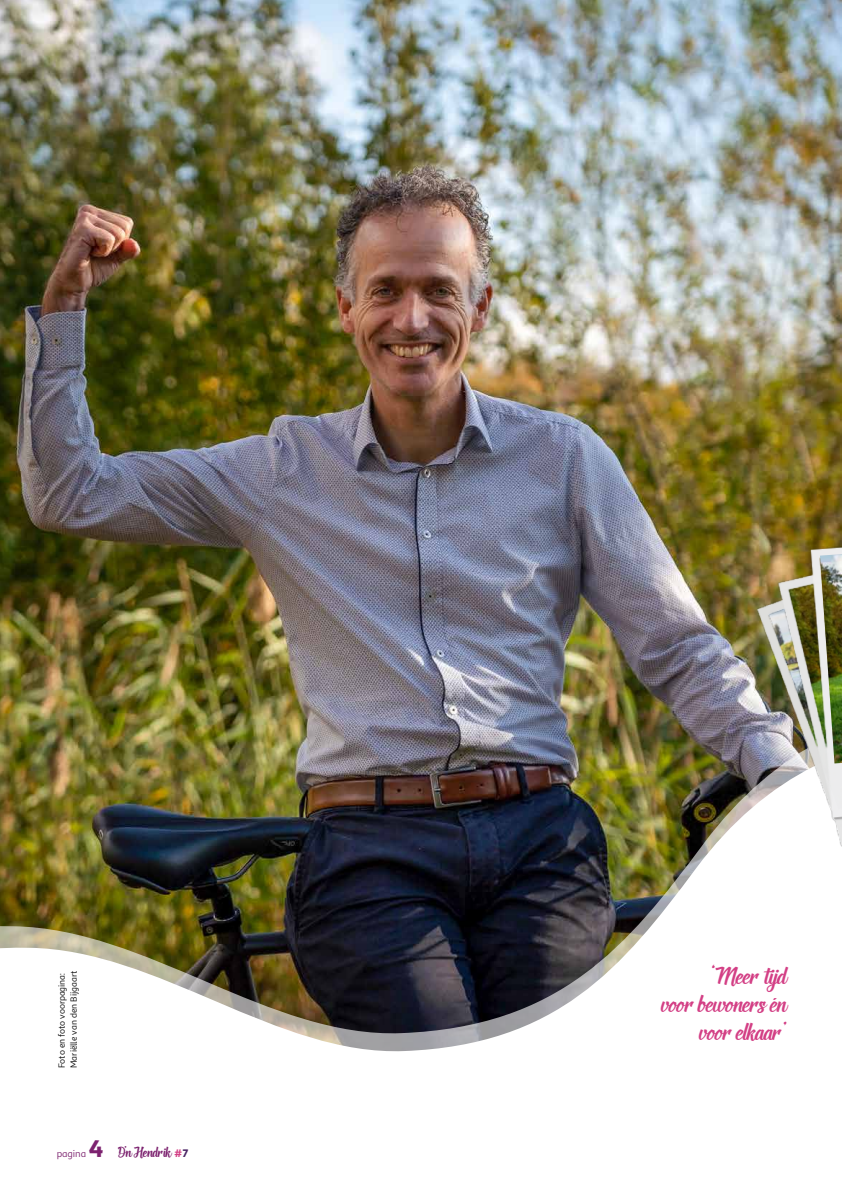
<style>
.page{position:relative;width:842px;height:1191px;background:#fff}
.page>*{position:absolute;margin:0;border:0;box-sizing:border-box;transform-origin:0 0}
.t1{font:italic 30px/28px "Deadhead Script";color:#d33f85;text-align:right}
.t2{font:18px "Deadhead Script";color:#7c226f}
.t3{font:10px "Sana Sans Alt";letter-spacing:-.005em;color:#7c226f}
.t4{font:9px/12px "Sana Sans Alt";color:#000}
.s1{font-family:"Sana Sans Alt";font-weight:900;font-size:24px}
.s2{font-family:"Sana Sans Alt";font-weight:900;font-size:11px;color:#d33f85}
.s3{font-family:"Sana Sans Alt";font-weight:900;font-size:11px;color:#4a2665}
</style>
<div class="page">
<img style="left:0;top:0;width:842px;height:682px">
<img style="left:0;top:682px;width:747px;height:370px">
<img style="left:747px;top:521px;width:95px;height:326px">
<img style="left:820px;top:554px;width:22px;height:209px">
<p class="t4" style="left:56px;top:1068px;width:98px;rotate:-90deg">Foto en foto voorpagina:<br>Mariëlle van den Bijgaart</p>
<p class="t3" style="left:57px;top:1147px;width:31px">pagina</p>
<h2 class="t2" style="left:89px;top:1143px;width:101px"><span class="s1">4</span> D’n Hendrik <span class="s2">#</span><span class="s3">7</span></h2>
<h1 class="t1" style="left:660px;top:962px;width:126px">‘Meer tijd<br>voor bewoners én voor elkaar’</h1>
</div>
